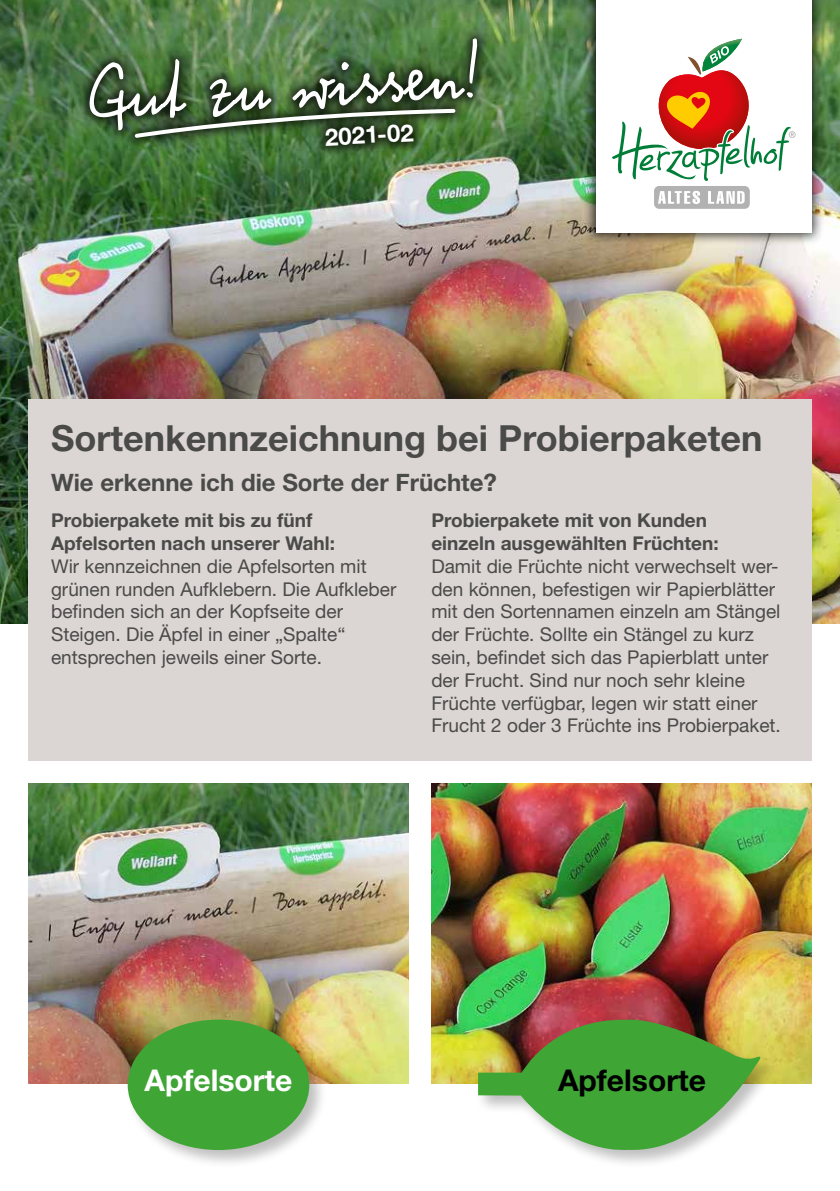
<style>
.page{position:relative;width:840px;height:1191px;background:#fff}
.page>*{position:absolute;margin:0;border:0;box-sizing:border-box;transform-origin:0 0}
.t1{font:700 36px "Helvetica Neue LT Std";color:#4a4a49}
.t2{font:700 30px "Helvetica Neue LT Std";color:#fff}
.t3{font:700 30px "Helvetica Neue LT Std";color:#000}
.t4{font:700 24px "Helvetica Neue LT Std";color:#4a4a49}
.t5{font:700 24px "Helvetica Neue LT Std";color:#fff}
.t6{font:19px/22.8px "Helvetica Neue LT Std";color:#4a4a49}
.t7{font:700 19px/22.8px "Helvetica Neue LT Std";color:#4a4a49}
</style>
<div class="page">
<img style="left:431px;top:783px;width:380px;height:300px">
<img style="left:0;top:0;width:839px;height:624px">
<div style="left:28px;top:399px;width:783px;height:361px;background:#dbd6d4"></div>
<img style="left:28px;top:783px;width:380px;height:300px">
<div style="left:582px;top:0;width:242px;height:246px;background:#000;opacity:.75"></div>
<div style="left:595px;top:0;width:216px;height:232px;background:#fff"></div>
<div style="left:653px;top:186px;width:96px;height:23px;background:#b3b2b2;border-radius:5px"></div>
<svg style="left:658px;top:191px;width:41px;height:13px"></svg>
<svg style="left:708px;top:191px;width:36px;height:13px"></svg>
<svg style="left:612px;top:39px;width:183px;height:142px"></svg>
<div style="left:76px;top:26px;width:414px;height:132px;background:#000;opacity:.75"></div>
<svg style="left:89px;top:38px;width:388px;height:102px;background:#5a7852"></svg>
<div style="left:125px;top:1016px;width:203px;height:152px;background:#000;opacity:.25"></div>
<div style="left:128px;top:1019px;width:181px;height:131px;background:#3fa535;border-radius:50%"></div>
<div style="left:475px;top:1016px;width:303px;height:152px;background:#000;opacity:.25"></div>
<svg style="left:478px;top:1014px;width:287px;height:142px;fill:#3fa535"></svg>
<p class="t5" style="left:324px;top:122px;width:90px;rotate:-3deg">2021-02</p>
<h1 class="t1" style="left:51px;top:416px;width:712px">Sortenkennzeichnung bei Probierpaketen</h1>
<p class="t4" style="left:51px;top:467px;width:447px">Wie erkenne ich die Sorte der Früchte?</p>
<p class="t7" style="left:51px;top:508px;width:285px">Probierpakete mit bis zu fünf<br>Apfelsorten nach unserer Wahl:</p>
<p class="t6" style="left:51px;top:554px;width:346px">Wir kennzeichnen die Apfelsorten mit grünen runden Aufklebern. Die Aufkleber befinden sich an der Kopfseite der Steigen. Die Äpfel in einer „Spalte“ entsprechen jeweils einer Sorte.</p>
<p class="t7" style="left:431px;top:508px;width:289px">Probierpakete mit von Kunden einzeln ausgewählten Früchten:</p>
<p class="t6" style="left:431px;top:554px;width:351px">Damit die Früchte nicht verwechselt wer&shy;den können, befestigen wir Papierblätter mit den Sortennamen einzeln am Stängel der Früchte. Sollte ein Stängel zu kurz sein, befindet sich das Papierblatt unter der Frucht. Sind nur noch sehr kleine Früchte verfügbar, legen wir statt einer Frucht 2 oder 3 Früchte ins Probierpaket.</p>
<h2 class="t2" style="left:144px;top:1062px;width:149px">Apfelsorte</h2>
<h2 class="t3" style="left:557px;top:1062px;width:149px">Apfelsorte</h2>
</div>
